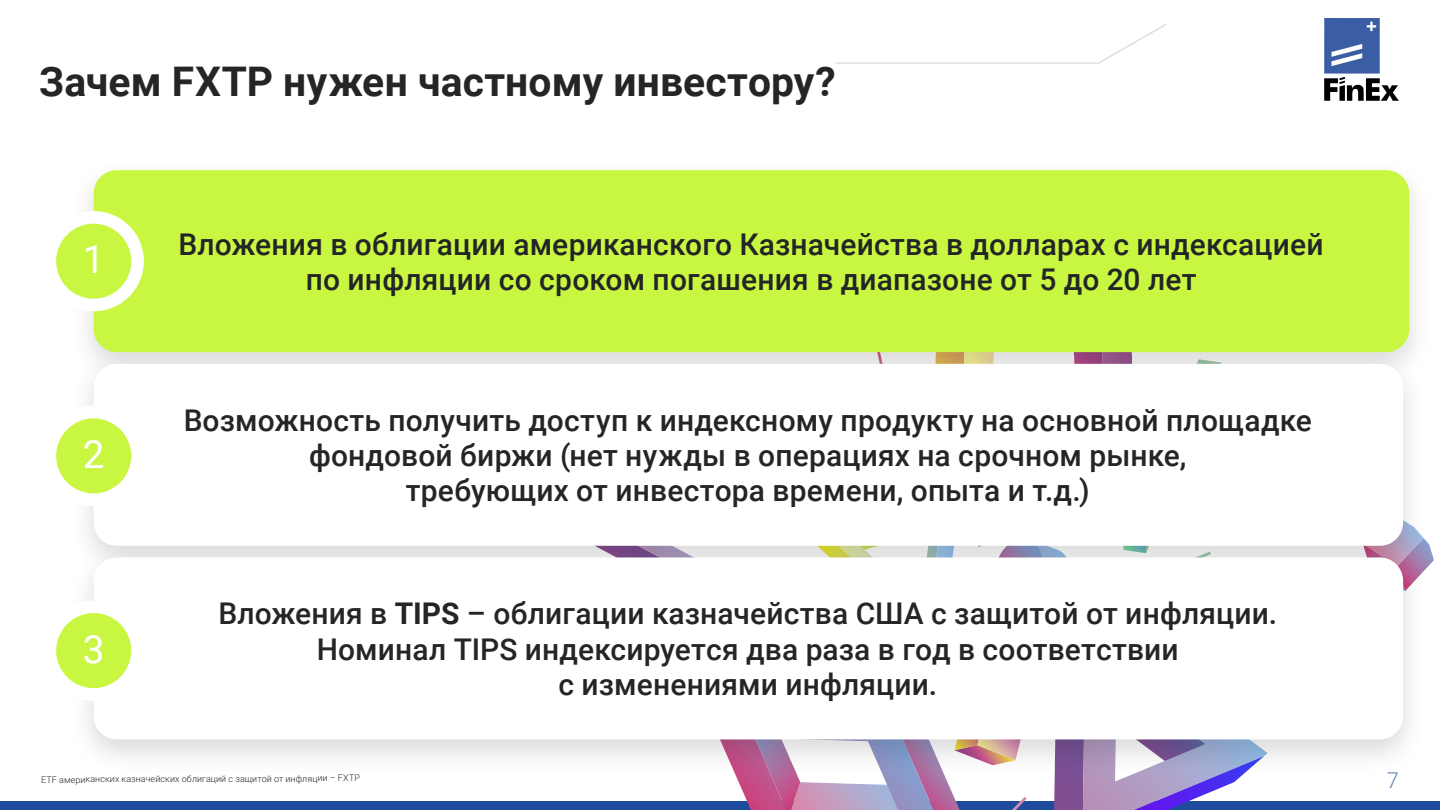
<style>
.page{position:relative;width:1440px;height:810px;background:#fff}
.page>*{position:absolute;margin:0;border:0;box-sizing:border-box;transform-origin:0 0}
.t1{font:700 40.8px "Roboto";letter-spacing:.005em;color:#232527}
.t2{font:38.78px "Roboto";color:#fff}
.t3{font:500 29.92px/35.4px "Roboto";letter-spacing:.005em;color:#232527;text-align:center}
.t4{font:300 21.75px "Roboto";color:#6281ba}
.t5{font:300 9px "Roboto";letter-spacing:.005em;color:#232527}
.s1{font-weight:700}
</style>
<div class="page">
<svg style="left:836px;top:24px;width:331px;height:40px"></svg>
<div style="left:0;top:801px;width:1440px;height:9px;background:#1f4b9d"></div>
<svg style="left:1324px;top:18px;width:75px;height:83px"></svg>
<svg style="left:1428px;top:543px;width:6px;height:24px"></svg>
<svg style="left:736px;top:776px;width:505px;height:34px"></svg>
<div style="left:94px;top:170px;width:1315px;height:182px;background:#c9f741;border-radius:23px"></div>
<div style="left:68px;top:350px;width:1360px;height:232px;background:#000;opacity:.15"></div>
<div style="left:94px;top:364px;width:1309px;height:182px;background:#fff;border-radius:23px"></div>
<div style="left:68px;top:543px;width:1360px;height:233px;background:#000;opacity:.15"></div>
<div style="left:94px;top:557px;width:1309px;height:182px;background:#fff;border-radius:23px"></div>
<div style="left:44px;top:406px;width:100px;height:100px;background:#fff;border-radius:50%"></div>
<div style="left:56px;top:418px;width:75px;height:75px;background:#c9f741;border-radius:50%"></div>
<div style="left:44px;top:600px;width:100px;height:101px;background:#fff;border-radius:50%"></div>
<div style="left:56px;top:613px;width:75px;height:75px;background:#c9f741;border-radius:50%"></div>
<div style="left:44px;top:211px;width:100px;height:100px;background:#fff;border-radius:50%"></div>
<div style="left:56px;top:224px;width:75px;height:75px;background:#c9f741;border-radius:50%"></div>
<h1 class="t1" style="left:39px;top:53px;width:798px">Зачем FXTP нужен частному инвестору?</h1>
<p class="t2" style="left:83px;top:232px;width:23px">1</p>
<p class="t2" style="left:83px;top:427px;width:23px">2</p>
<p class="t2" style="left:83px;top:622px;width:23px">3</p>
<p class="t3" style="left:179px;top:225px;width:1147px">Вложения в облигации американского Казначейства в долларах с индексацией по инфляции со сроком погашения в диапазоне от 5 до 20 лет</p>
<p class="t3" style="left:184px;top:401px;width:1130px">Возможность получить доступ к индексному продукту на основной площадке фондовой биржи (нет нужды в операциях на срочном рынке,<br>требующих от инвестора времени, опыта и т.д.)</p>
<p class="t3" style="left:219px;top:595px;width:1060px">Вложения в <span class="s1">TIPS</span> – облигации казначейства США с защитой от инфляции.<br>Номинал TIPS индексируется два раза в год в соответствии<br>с изменениями инфляции.</p>
<p class="t5" style="left:41px;top:773px;width:320px">ETF американских казначейских облигаций с защитой от инфляции – FXTP</p>
<p class="t4" style="left:1387px;top:765px;width:14px">7</p>
</div>
